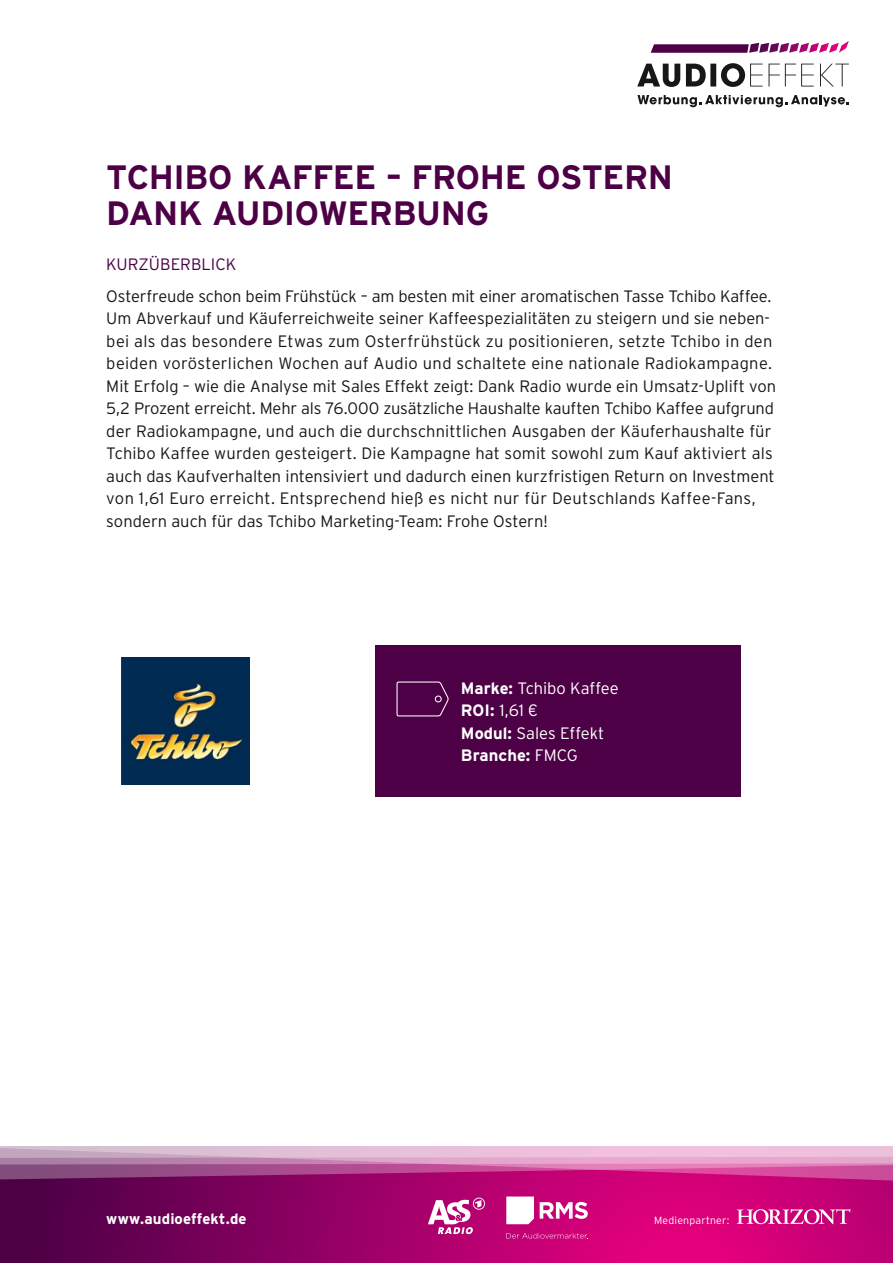
<style>
.page{position:relative;width:893px;height:1263px;background:#fff}
.page>*{position:absolute;margin:0;border:0;box-sizing:border-box;transform-origin:0 0}
.Headline{font:700 33.75px/36px "Interstate";letter-spacing:-.015em;color:#4d0045}
.t1{font:300 16.5px/22.5px "Interstate";color:#181716}
.Fließtext{font:300 16.5px "Interstate";letter-spacing:-.005em;color:#fff}
.Headline-2{font:300 16.5px "Interstate";color:#4d0045}
.Fließtext-2{font:700 16.5px "Interstate";letter-spacing:.005em;color:#fff}
.t2{font:700 15px "Interstate";letter-spacing:.01em;color:#fff}
.t3{font:300 10.5px "Interstate";letter-spacing:.02em;color:#fff}
.s1{font-weight:700}
.s2{font-weight:300}
</style>
<div class="page">
<svg style="left:0;top:1188px;width:893px;height:75px;background:#a00066"></svg>
<svg style="left:0;top:1164px;width:893px;height:24px;background:#ac267c"></svg>
<svg style="left:0;top:1146px;width:893px;height:18px;background:#ddaecd"></svg>
<svg style="left:651px;top:41px;width:198px;height:12px"></svg>
<svg style="left:637px;top:63px;width:212px;height:24px"></svg>
<svg style="left:637px;top:95px;width:212px;height:12px"></svg>
<svg style="left:428px;top:1197px;width:57px;height:37px"></svg>
<svg style="left:506px;top:1196px;width:28px;height:28px"></svg>
<svg style="left:540px;top:1202px;width:48px;height:17px"></svg>
<svg style="left:506px;top:1233px;width:82px;height:6px"></svg>
<svg style="left:737px;top:1209px;width:113px;height:15px"></svg>
<div style="left:376px;top:645px;width:365px;height:151px;background:#4d0045"></div>
<svg style="left:396px;top:681px;width:53px;height:36px"></svg>
<div style="left:435px;top:695px;width:7px;height:7px;border:1px solid #fff;border-radius:50%"></div>
<img style="left:122px;top:657px;width:127px;height:127px">
<p class="Headline" style="left:106px;top:159px;width:568px">TCHIBO KAFFEE – FROHE OSTERN<br>DANK AUDIOWERBUNG</p>
<p class="Headline-2" style="left:106px;top:254px;width:131px">KURZÜBERBLICK</p>
<p class="t1" style="left:106px;top:284px;width:671px">Osterfreude schon beim Frühstück – am besten mit einer aromatischen Tasse Tchibo Kaffee.<br>Um Abverkauf und Käuferreichweite seiner Kaffeespezialitäten zu steigern und sie neben&shy;bei als das besondere Etwas zum Osterfrühstück zu positionieren, setzte Tchibo in den beiden vorösterlichen Wochen auf Audio und schaltete eine nationale Radiokampagne.<br>Mit Erfolg – wie die Analyse mit Sales Effekt zeigt: Dank Radio wurde ein Umsatz-Uplift von 5,2 Prozent erreicht. Mehr als 76.000 zusätzliche Haushalte kauften Tchibo Kaffee aufgrund der Radiokampagne, und auch die durchschnittlichen Ausgaben der Käuferhaushalte für Tchibo Kaffee wurden gesteigert. Die Kampagne hat somit sowohl zum Kauf aktiviert als auch das Kaufverhalten intensiviert und dadurch einen kurzfristigen Return on Investment von 1,61 Euro erreicht. Entsprechend hieß es nicht nur für Deutschlands Kaffee-Fans, sondern auch für das Tchibo Marketing-Team: Frohe Ostern!</p>
<p class="Fließtext" style="left:461px;top:678px;width:159px"><span class="s1">Marke:</span> Tchibo Kaffee</p>
<p class="Fließtext" style="left:461px;top:700px;width:79px"><span class="s1">ROI:</span> 1,61 €</p>
<p class="Fließtext" style="left:461px;top:723px;width:145px"><span class="s1">Modul:</span> Sales Effekt</p>
<p class="Fließtext-2" style="left:461px;top:745px;width:118px">Branche: <span class="s2">FMCG</span></p>
<p class="t2" style="left:106px;top:1209px;width:142px">www.audioeffekt.de</p>
<p class="t3" style="left:654px;top:1214px;width:77px">Medienpartner:</p>
</div>
